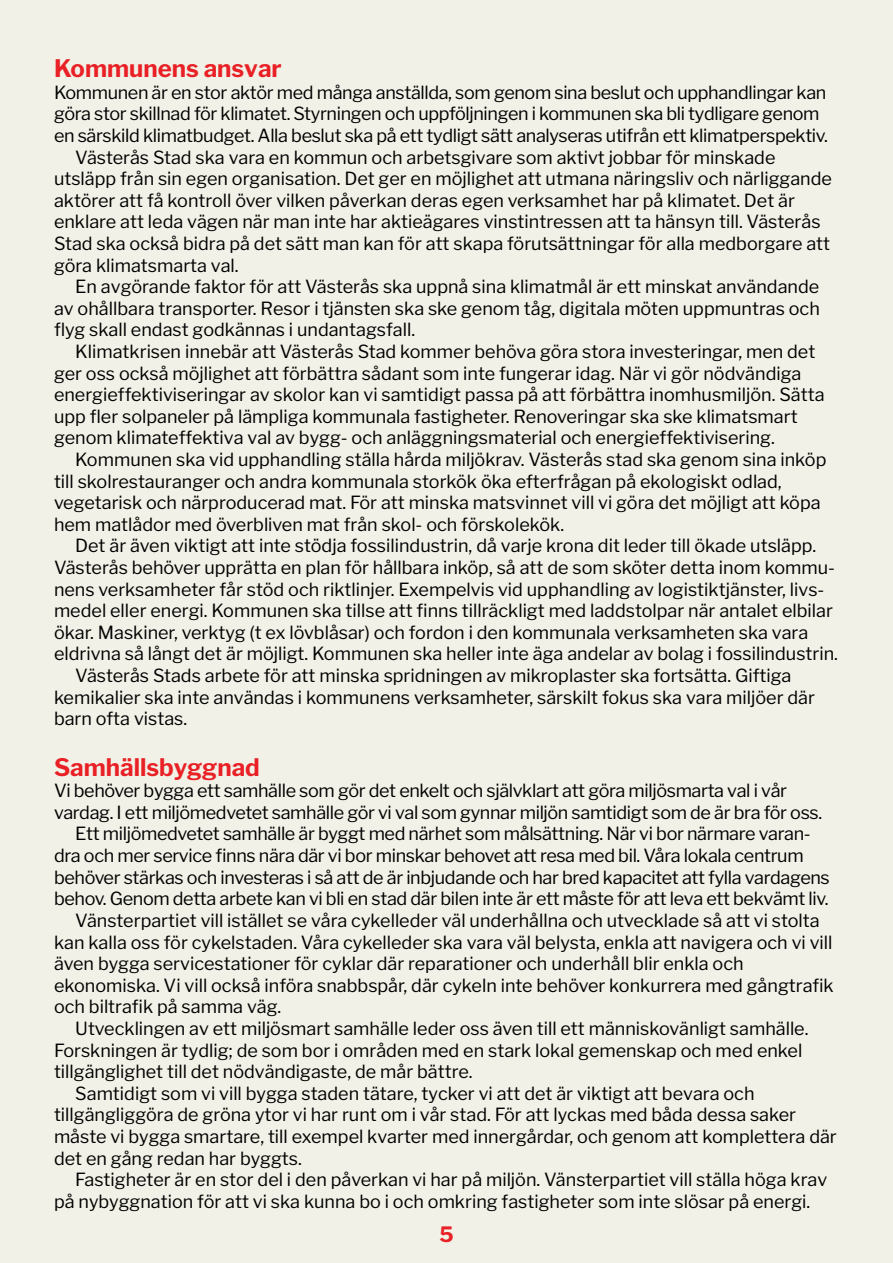
<style>
.page{position:relative;width:893px;height:1263px;background:#f1f1e7}
.page>*{position:absolute;margin:0;border:0;box-sizing:border-box;transform-origin:0 0}
.t1{font:700 24px "Libre Franklin";color:#e92025}
.t2{font:700 21px "Libre Franklin";color:#e92025}
.t3{font:18px/21.6px "Libre Franklin";color:#000}
.t4{font:18px/21.6px "Libre Franklin";letter-spacing:-.02em;color:#000}
</style>
<div class="page">
<p class="t1" style="left:54px;top:54px;width:229px">Kommunens ansvar</p>
<p class="t4" style="left:54px;top:81px;width:775px">Kommunen är en stor aktör med många anställda, som genom sina beslut och upphandlingar kan göra stor skillnad för klimatet. Styrningen och uppföljningen i kommunen ska bli tydligare genom en särskild klimatbudget. Alla beslut ska på ett tydligt sätt analyseras utifrån ett klimatperspektiv.</p>
<p class="t3" style="left:54px;top:146px;width:779px;text-indent:21px">Västerås Stad ska vara en kommun och arbetsgivare som aktivt jobbar för minskade utsläpp från sin egen organisation. Det ger en möjlighet att utmana näringsliv och närliggande aktörer att få kontroll över vilken påverkan deras egen verksamhet har på klimatet. Det är enklare att leda vägen när man inte har aktieägares vinstintressen att ta hänsyn till. Västerås Stad ska också bidra på det sätt man kan för att skapa förutsättningar för alla medborgare att göra klimatsmarta val.</p>
<p class="t3" style="left:54px;top:276px;width:767px;text-align:justify;text-indent:21px">En avgörande faktor för att Västerås ska uppnå sina klimatmål är ett minskat användande av ohållbara transporter. Resor i tjänsten ska ske genom tåg, digitala möten uppmuntras och flyg skall endast godkännas i undantagsfall.</p>
<p class="t3" style="left:54px;top:341px;width:772px;text-indent:21px">Klimatkrisen innebär att Västerås Stad kommer behöva göra stora investeringar, men det ger oss också möjlighet att förbättra sådant som inte fungerar idag. När vi gör nödvändiga energieffektiviseringar av skolor kan vi samtidigt passa på att förbättra inomhusmiljön. Sätta upp fler solpaneler på lämpliga kommunala fastigheter. Renoveringar ska ske klimatsmart genom klimateffektiva val av bygg- och anläggningsmaterial och energieffektivisering.</p>
<p class="t3" style="left:54px;top:449px;width:774px;text-indent:21px">Kommunen ska vid upphandling ställa hårda miljökrav. Västerås stad ska genom sina inköp till skolrestauranger och andra kommunala storkök öka efterfrågan på ekologiskt odlad, vegetarisk och närproducerad mat. För att minska matsvinnet vill vi göra det möjligt att köpa hem matlådor med överbliven mat från skol- och förskolekök.</p>
<p class="t3" style="left:54px;top:535px;width:785px;text-indent:21px">Det är även viktigt att inte stödja fossilindustrin, då varje krona dit leder till ökade utsläpp.<br>Västerås behöver upprätta en plan för hållbara inköp, så att de som sköter detta inom kommu&shy;nens verksamheter får stöd och riktlinjer. Exempelvis vid upphandling av logistiktjänster, livs&shy;medel eller energi. Kommunen ska tillse att finns tillräckligt med laddstolpar när antalet elbilar ökar. Maskiner, verktyg (t ex lövblåsar) och fordon i den kommunala verksamheten ska vara eldrivna så långt det är möjligt. Kommunen ska heller inte äga andelar av bolag i fossilindustrin.</p>
<p class="t3" style="left:54px;top:665px;width:762px;text-indent:21px">Västerås Stads arbete för att minska spridningen av mikroplaster ska fortsätta. Giftiga kemikalier ska inte användas i kommunens verksamheter, särskilt fokus ska vara miljöer där barn ofta vistas.</p>
<p class="t1" style="left:54px;top:752px;width:207px">Samhällsbyggnad</p>
<p class="t4" style="left:54px;top:780px;width:770px">Vi behöver bygga ett samhälle som gör det enkelt och självklart att göra miljösmarta val i vår vardag. I ett miljömedvetet samhälle gör vi val som gynnar miljön samtidigt som de är bra för oss.</p>
<p class="t4" style="left:54px;top:823px;width:777px;text-indent:21px">Ett miljömedvetet samhälle är byggt med närhet som målsättning. När vi bor närmare varan&shy;dra och mer service finns nära där vi bor minskar behovet att resa med bil. Våra lokala centrum behöver stärkas och investeras i så att de är inbjudande och har bred kapacitet att fylla vardagens behov. Genom detta arbete kan vi bli en stad där bilen inte är ett måste för att leva ett bekvämt liv.</p>
<p class="t3" style="left:54px;top:909px;width:781px;text-indent:21px">Vänsterpartiet vill istället se våra cykelleder väl underhållna och utvecklade så att vi stolta kan kalla oss för cykelstaden. Våra cykelleder ska vara väl belysta, enkla att navigera och vi vill även bygga servicestationer för cyklar där reparationer och underhåll blir enkla och ekonomiska. Vi vill också införa snabbspår, där cykeln inte behöver konkurrera med gångtrafik och biltrafik på samma väg.</p>
<p class="t3" style="left:54px;top:1017px;width:756px;text-indent:21px">Utvecklingen av ett miljösmart samhälle leder oss även till ett människovänligt samhälle.<br>Forskningen är tydlig; de som bor i områden med en stark lokal gemenskap och med enkel tillgänglighet till det nödvändigaste, de mår bättre.</p>
<p class="t3" style="left:54px;top:1082px;width:784px;text-indent:21px">Samtidigt som vi vill bygga staden tätare, tycker vi att det är viktigt att bevara och tillgängliggöra de gröna ytor vi har runt om i vår stad. För att lyckas med båda dessa saker måste vi bygga smartare, till exempel kvarter med innergårdar, och genom att komplettera där det en gång redan har byggts.</p>
<p class="t3" style="left:54px;top:1169px;width:775px;text-indent:21px">Fastigheter är en stor del i den påverkan vi har på miljön. Vänsterpartiet vill ställa höga krav på nybyggnation för att vi ska kunna bo i och omkring fastigheter som inte slösar på energi.</p>
<p class="t2" style="left:439px;top:1221px;width:16px">5</p>
</div>
